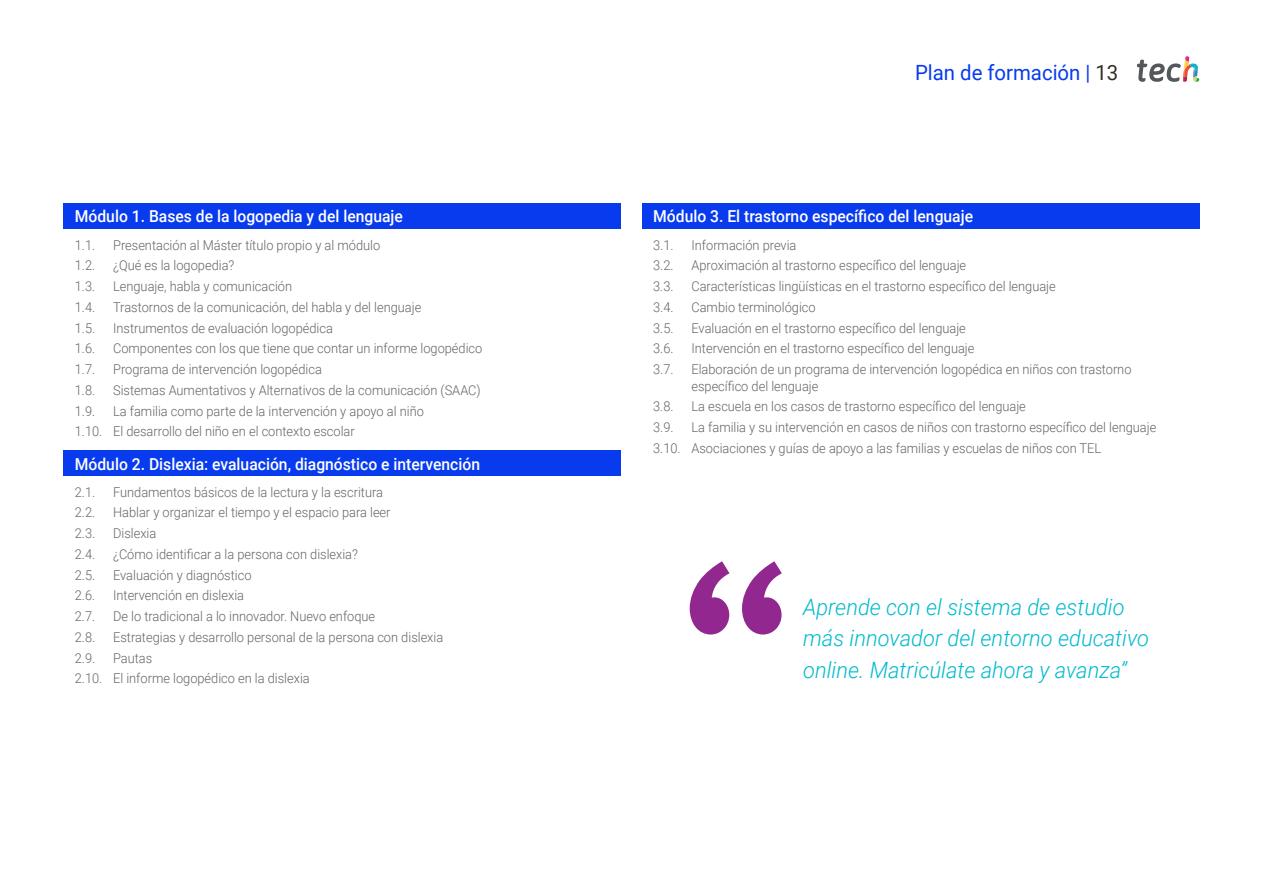
<style>
.page{position:relative;width:1263px;height:893px;background:#fff}
.page>*{position:absolute;margin:0;border:0;box-sizing:border-box;transform-origin:0 0}
.t1{font:italic 300 22.5px/31.5px "Roboto";color:#00bacf}
.t2{font:21px "Roboto";color:#083bee}
.t3{font:500 16.5px "Roboto";color:#fff;scale:.95 1}
.t4{font:300 13.5px/20.7px "Roboto";color:#61646a;scale:.95 1}
.s1{color:#312e20}
</style>
<div class="page">
<div style="left:64px;top:204px;width:557px;height:25px;background:#083bee"></div>
<div style="left:64px;top:451px;width:557px;height:25px;background:#083bee"></div>
<div style="left:642px;top:204px;width:557px;height:25px;background:#083bee"></div>
<svg style="left:1137px;top:56px;width:62px;height:26px"></svg>
<svg style="left:690px;top:561px;width:92px;height:73px"></svg>
<p class="t3" style="left:75px;top:205px;width:347px">Módulo 1. Bases de la logopedia y del lenguaje</p>
<p class="t4" style="left:75px;top:234px;width:23px">1.1.</p>
<p class="t4" style="left:113px;top:234px;width:283px">Presentación al Máster título propio y al módulo</p>
<p class="t4" style="left:75px;top:255px;width:23px">1.2.</p>
<p class="t4" style="left:113px;top:255px;width:129px">¿Qué es la logopedia?</p>
<p class="t4" style="left:75px;top:275px;width:23px">1.3.</p>
<p class="t4" style="left:113px;top:275px;width:190px">Lenguaje, habla y comunicación</p>
<p class="t4" style="left:75px;top:296px;width:23px">1.4.</p>
<p class="t4" style="left:113px;top:296px;width:326px">Trastornos de la comunicación, del habla y del lenguaje</p>
<p class="t4" style="left:75px;top:317px;width:23px">1.5.</p>
<p class="t4" style="left:113px;top:317px;width:233px">Instrumentos de evaluación logopédica</p>
<p class="t4" style="left:75px;top:338px;width:23px">1.6.</p>
<p class="t4" style="left:113px;top:338px;width:390px">Componentes con los que tiene que contar un informe logopédico</p>
<p class="t4" style="left:75px;top:358px;width:23px">1.7.</p>
<p class="t4" style="left:113px;top:358px;width:221px">Programa de intervención logopédica</p>
<p class="t4" style="left:75px;top:379px;width:23px">1.8.</p>
<p class="t4" style="left:113px;top:379px;width:388px">Sistemas Aumentativos y Alternativos de la comunicación (SAAC)</p>
<p class="t4" style="left:75px;top:400px;width:23px">1.9.</p>
<p class="t4" style="left:75px;top:400px;width:369px;text-indent:38px">La familia como parte de la intervención y apoyo al niño<br>1.10. El desarrollo del niño en el contexto escolar</p>
<p class="t3" style="left:75px;top:452px;width:428px">Módulo 2. Dislexia: evaluación, diagnóstico e intervención</p>
<p class="t4" style="left:75px;top:481px;width:23px">2.1.</p>
<p class="t4" style="left:113px;top:481px;width:286px">Fundamentos básicos de la lectura y la escritura</p>
<p class="t4" style="left:75px;top:502px;width:23px">2.2.</p>
<p class="t4" style="left:113px;top:502px;width:294px">Hablar y organizar el tiempo y el espacio para leer</p>
<p class="t4" style="left:75px;top:522px;width:23px">2.3.</p>
<p class="t4" style="left:113px;top:522px;width:47px">Dislexia</p>
<p class="t4" style="left:75px;top:543px;width:23px">2.4.</p>
<p class="t4" style="left:113px;top:543px;width:259px">¿Cómo identificar a la persona con dislexia?</p>
<p class="t4" style="left:75px;top:564px;width:23px">2.5.</p>
<p class="t4" style="left:113px;top:564px;width:147px">Evaluación y diagnóstico</p>
<p class="t4" style="left:75px;top:585px;width:23px">2.6.</p>
<p class="t4" style="left:113px;top:585px;width:139px">Intervención en dislexia</p>
<p class="t4" style="left:75px;top:605px;width:23px">2.7.</p>
<p class="t4" style="left:113px;top:605px;width:277px">De lo tradicional a lo innovador. Nuevo enfoque</p>
<p class="t4" style="left:75px;top:626px;width:23px">2.8.</p>
<p class="t4" style="left:113px;top:626px;width:349px">Estrategias y desarrollo personal de la persona con dislexia</p>
<p class="t4" style="left:75px;top:647px;width:23px">2.9.</p>
<p class="t4" style="left:75px;top:647px;width:249px;text-indent:38px">Pautas<br>2.10. El informe logopédico en la dislexia</p>
<h2 class="t2" style="left:915px;top:57px;width:205px">Plan de formación | <span class="s1">13</span></h2>
<p class="t3" style="left:653px;top:205px;width:338px">Módulo 3. El trastorno específico del lenguaje</p>
<p class="t4" style="left:653px;top:234px;width:23px">3.1.</p>
<p class="t4" style="left:691px;top:234px;width:112px">Información previa</p>
<p class="t4" style="left:653px;top:255px;width:23px">3.2.</p>
<p class="t4" style="left:691px;top:255px;width:291px">Aproximación al trastorno específico del lenguaje</p>
<p class="t4" style="left:653px;top:275px;width:23px">3.3.</p>
<p class="t4" style="left:691px;top:275px;width:385px">Características lingüísticas en el trastorno específico del lenguaje</p>
<p class="t4" style="left:653px;top:296px;width:23px">3.4.</p>
<p class="t4" style="left:691px;top:296px;width:132px">Cambio terminológico</p>
<p class="t4" style="left:653px;top:317px;width:23px">3.5.</p>
<p class="t4" style="left:691px;top:317px;width:290px">Evaluación en el trastorno específico del lenguaje</p>
<p class="t4" style="left:653px;top:338px;width:23px">3.6.</p>
<p class="t4" style="left:691px;top:338px;width:299px">Intervención en el trastorno específico del lenguaje</p>
<p class="t4" style="left:653px;top:358px;width:23px">3.7.</p>
<p class="t4" style="left:691px;top:361px;width:465px;line-height:16.5px">Elaboración de un programa de intervención logopédica en niños con trastorno específico del lenguaje</p>
<p class="t4" style="left:653px;top:396px;width:23px">3.8.</p>
<p class="t4" style="left:691px;top:396px;width:354px">La escuela en los casos de trastorno específico del lenguaje</p>
<p class="t4" style="left:653px;top:416px;width:23px">3.9.</p>
<p class="t4" style="left:653px;top:416px;width:531px;text-indent:38px">La familia y su intervención en casos de niños con trastorno específico del lenguaje<br>3.10. Asociaciones y guías de apoyo a las familias y escuelas de niños con TEL</p>
<h1 class="t1" style="left:803px;top:590px;width:347px">Aprende con el sistema de estudio más innovador del entorno educativo online. Matricúlate ahora y avanza”</h1>
</div>
